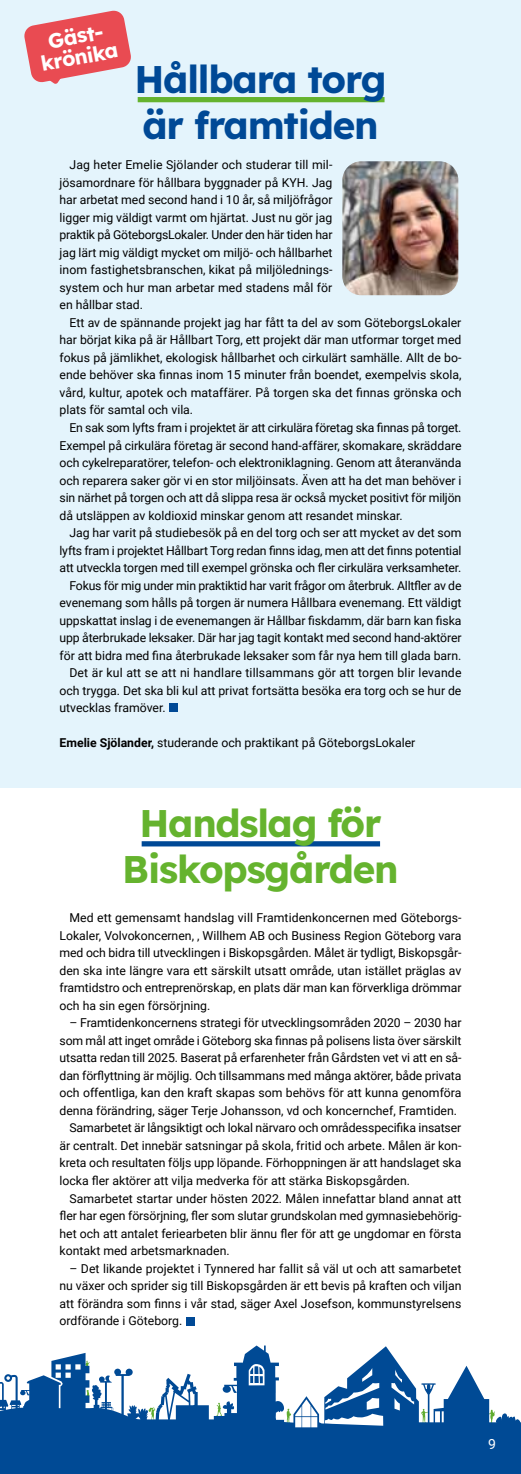
<style>
.page{position:relative;width:521px;height:1474px;background:#fff}
.page>*{position:absolute;margin:0;border:0;box-sizing:border-box;transform-origin:0 0}
.t1{font:38.5px/46.2px "Lexend";letter-spacing:-.03em;color:#65b32e;text-align:center}
.t2{font:38.5px/46.2px "Lexend";letter-spacing:-.03em;color:#004996}
.t3{font:20.65px/20.7px "Lexend";color:#fff;text-align:center}
.t4{font:14px "Roboto";color:#fff}
.t5{font:12.25px/17.5px "Roboto";color:#000;text-align:justify}
.s1{font-weight:700}
</style>
<div class="page">
<div style="left:142px;top:841px;width:238px;height:5px;background:#004996"></div>
<div style="left:0;top:0;width:521px;height:788px;background:#e4f4fc"></div>
<img style="left:342px;top:161px;width:116px;height:134px">
<svg style="left:24px;top:10px;width:107px;height:74px"></svg>
<div style="left:138px;top:97px;width:246px;height:5px;background:#65b32e"></div>
<div style="left:169px;top:703px;width:9px;height:9px;background:#004996"></div>
<div style="left:187px;top:1317px;width:8px;height:8px;background:#004996"></div>
<svg style="left:0;top:1345px;width:521px;height:128px;fill:#004a95"></svg>
<svg style="left:250px;top:1366px;width:13px;height:17px"></svg>
<h2 class="t3" style="left:35px;top:33px;width:80px;rotate:-11deg">Gäst&shy;krönika</h2>
<h1 class="t2" style="left:134px;top:54px;width:254px">Hållbara torg är framtiden</h1>
<p class="t5" style="left:60px;top:156px;width:274px;text-indent:10px">Jag heter Emelie Sjölander och studerar till mil&shy;jösamordnare för hållbara byggnader på KYH. Jag har arbetat med second hand i 10 år, så miljöfrågor ligger mig väldigt varmt om hjärtat. Just nu gör jag praktik på GöteborgsLokaler. Under den här tiden har jag lärt mig väldigt mycket om miljö- och hållbarhet inom fastighetsbranschen, kikat på miljölednings&shy;system och hur man arbetar med stadens mål för en hållbar stad.</p>
<p class="t5" style="left:60px;top:313px;width:403px;text-indent:10px">Ett av de spännande projekt jag har fått ta del av som GöteborgsLokaler har börjat kika på är Hållbart Torg, ett projekt där man utformar torget med fokus på jämlikhet, ekologisk hållbarhet och cirkulärt samhälle. Allt de bo&shy;ende behöver ska finnas inom 15 minuter från boendet, exempelvis skola, vård, kultur, apotek och mataffärer. På torgen ska det finnas grönska och plats för samtal och vila.</p>
<p class="t5" style="left:60px;top:418px;width:403px;text-indent:10px">En sak som lyfts fram i projektet är att cirkulära företag ska finnas på torget.<br>Exempel på cirkulära företag är second hand-affärer, skomakare, skräddare och cykelreparatörer, telefon- och elektroniklagning. Genom att återanvända och reparera saker gör vi en stor miljöinsats. Även att ha det man behöver i sin närhet på torgen och att då slippa resa är också mycket positivt för miljön då utsläppen av koldioxid minskar genom att resandet minskar.</p>
<p class="t5" style="left:69px;top:523px;width:393px">Jag har varit på studiebesök på en del torg och ser att mycket av det som</p>
<p class="t5" style="left:60px;top:541px;width:403px">lyfts fram i projektet Hållbart Torg redan finns idag, men att det finns potential</p>
<p class="t5" style="left:60px;top:558px;width:403px">att utveckla torgen med till exempel grönska och fler cirkulära verksamheter.</p>
<p class="t5" style="left:69px;top:576px;width:393px">Fokus för mig under min praktiktid har varit frågor om återbruk. Alltfler av de</p>
<p class="t5" style="left:60px;top:593px;width:403px">evenemang som hålls på torgen är numera Hållbara evenemang. Ett väldigt</p>
<p class="t5" style="left:60px;top:611px;width:403px">uppskattat inslag i de evenemangen är Hållbar fiskdamm, där barn kan fiska</p>
<p class="t5" style="left:60px;top:628px;width:403px">upp återbrukade leksaker. Där har jag tagit kontakt med second hand-aktörer</p>
<p class="t5" style="left:60px;top:646px;width:403px">för att bidra med fina återbrukade leksaker som får nya hem till glada barn.</p>
<p class="t5" style="left:69px;top:663px;width:393px">Det är kul att se att ni handlare tillsammans gör att torgen blir levande</p>
<p class="t5" style="left:60px;top:681px;width:403px">och trygga. Det ska bli kul att privat fortsätta besöka era torg och se hur de</p>
<p class="t5" style="left:60px;top:698px;width:108px">utvecklas framöver.</p>
<p class="t5" style="left:60px;top:733px;width:357px"><span class="s1">Emelie Sjölander,</span> studerande och praktikant på GöteborgsLokaler</p>
<h1 class="t1" style="left:122px;top:798px;width:278px">Handslag för<br>Biskopsgården</h1>
<p class="t5" style="left:60px;top:908px;width:403px;text-indent:10px">Med ett gemensamt handslag vill Framtidenkoncernen med Göteborgs-Lokaler, Volvokoncernen, , Willhem AB och Business Region Göteborg vara med och bidra till utvecklingen i Biskopsgården. Målet är tydligt, Biskopsgår&shy;den ska inte längre vara ett särskilt utsatt område, utan istället präglas av framtidstro och entreprenörskap, en plats där man kan förverkliga drömmar och ha sin egen försörjning.</p>
<p class="t5" style="left:69px;top:1013px;width:393px">– Framtidenkoncernens strategi för utvecklingsområden 2020 – 2030 har</p>
<p class="t5" style="left:60px;top:1031px;width:403px">som mål att inget område i Göteborg ska finnas på polisens lista över särskilt</p>
<p class="t5" style="left:60px;top:1048px;width:403px">utsatta redan till 2025. Baserat på erfarenheter från Gårdsten vet vi att en så-</p>
<p class="t5" style="left:60px;top:1066px;width:403px">dan förflyttning är möjlig. Och tillsammans med många aktörer, både privata</p>
<p class="t5" style="left:60px;top:1083px;width:403px">och offentliga, kan den kraft skapas som behövs för att kunna genomföra</p>
<p class="t5" style="left:60px;top:1101px;width:399px">denna förändring, säger Terje Johansson, vd och koncernchef, Framtiden.</p>
<p class="t5" style="left:69px;top:1118px;width:393px">Samarbetet är långsiktigt och lokal närvaro och områdesspecifika insatser</p>
<p class="t5" style="left:60px;top:1136px;width:403px">är centralt. Det innebär satsningar på skola, fritid och arbete. Målen är kon-</p>
<p class="t5" style="left:60px;top:1153px;width:403px">kreta och resultaten följs upp löpande. Förhoppningen är att handslaget ska</p>
<p class="t5" style="left:60px;top:1171px;width:352px">locka fler aktörer att vilja medverka för att stärka Biskopsgården.</p>
<p class="t5" style="left:69px;top:1188px;width:393px">Samarbetet startar under hösten 2022. Målen innefattar bland annat att</p>
<p class="t5" style="left:60px;top:1206px;width:403px">fler har egen försörjning, fler som slutar grundskolan med gymnasiebehörig-</p>
<p class="t5" style="left:60px;top:1223px;width:403px">het och att antalet feriearbeten blir ännu fler för att ge ungdomar en första</p>
<p class="t5" style="left:60px;top:1241px;width:172px">kontakt med arbetsmarknaden.</p>
<p class="t5" style="left:60px;top:1258px;width:403px;text-indent:10px">– Det likande projektet i Tynnered har fallit så väl ut och att samarbetet nu växer och sprider sig till Biskopsgården är ett bevis på kraften och viljan att förändra som finns i vår stad, säger Axel Josefson, kommunstyrelsens ordförande i Göteborg.</p>
<p class="t4" style="left:488px;top:1434px;width:9px">9</p>
</div>
